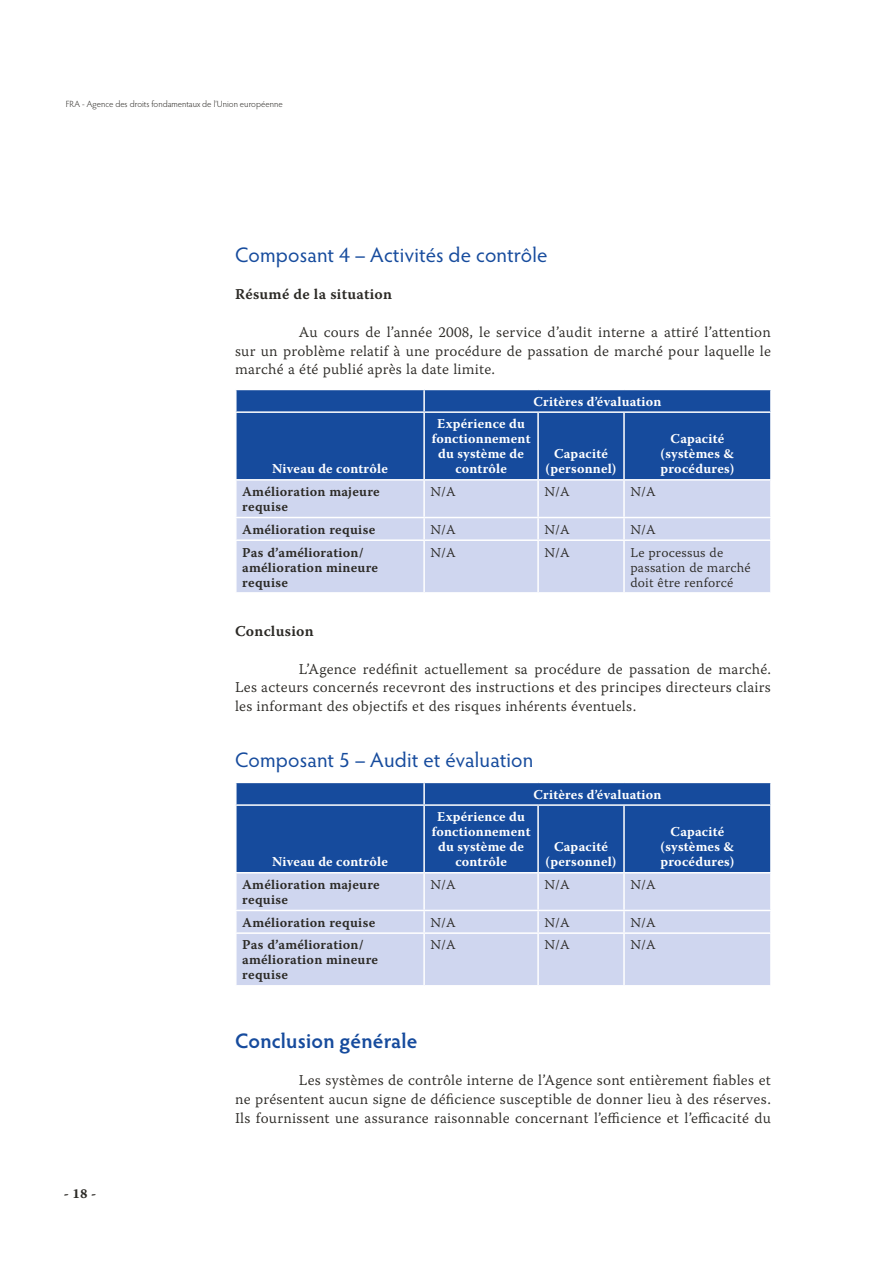
<style>
.page{position:relative;width:893px;height:1263px;background:#fff}
.page>*{position:absolute;margin:0;border:0;box-sizing:border-box;transform-origin:0 0}
.t1{font:21px "Hypatia Sans Pro";letter-spacing:.01em;color:#164b9d}
.t2{font:600 21px "Hypatia Sans Pro";letter-spacing:.01em;color:#164b9d}
.t3{font:15px/18.8px "Warnock Pro Light Capt";letter-spacing:.015em;color:#2c2a26;text-align:justify}
.t4{font:15px "Warnock Pro Semibold Capt";letter-spacing:.015em;color:#2c2a26}
.t5{font:700 13.5px/15px "Warnock Pro";letter-spacing:.015em;color:#fff;text-align:center}
.t6{font:13.5px/15px "Warnock Pro Semibold Capt";letter-spacing:.015em;color:#2c2a26}
.t7{font:13.5px/15px "Warnock Pro Light Capt";letter-spacing:.015em;color:#2c2a26}
.t8{font:13.5px "Warnock Pro Bold Capt";color:#2c2a26}
.t9{font:300 9px "Hypatia Sans Pro";color:#2c2a26}
</style>
<div class="page">
<div style="left:237px;top:390px;width:533px;height:89px;background:#164b9d"></div>
<div style="left:237px;top:481px;width:533px;height:111px;background:#cfd6ef"></div>
<hr style="left:423px;top:481px;width:2px;height:36px;background:#fff">
<hr style="left:537px;top:481px;width:2px;height:36px;background:#fff">
<hr style="left:623px;top:481px;width:2px;height:36px;background:#fff">
<hr style="left:235px;top:517px;width:189px;height:1px;background:#fff">
<hr style="left:424px;top:517px;width:114px;height:1px;background:#fff">
<hr style="left:423px;top:518px;width:2px;height:21px;background:#fff">
<hr style="left:538px;top:517px;width:86px;height:1px;background:#fff">
<hr style="left:537px;top:518px;width:2px;height:21px;background:#fff">
<hr style="left:624px;top:517px;width:148px;height:1px;background:#fff">
<hr style="left:623px;top:518px;width:2px;height:21px;background:#fff">
<hr style="left:235px;top:539px;width:189px;height:2px;background:#fff">
<hr style="left:424px;top:539px;width:114px;height:2px;background:#fff">
<hr style="left:423px;top:541px;width:2px;height:51px;background:#fff">
<hr style="left:538px;top:539px;width:86px;height:2px;background:#fff">
<hr style="left:537px;top:541px;width:2px;height:51px;background:#fff">
<hr style="left:624px;top:539px;width:148px;height:2px;background:#fff">
<hr style="left:623px;top:541px;width:2px;height:51px;background:#fff">
<hr style="left:423px;top:390px;width:2px;height:21px;background:#fff">
<hr style="left:235px;top:411px;width:189px;height:2px;background:#fff">
<hr style="left:424px;top:411px;width:114px;height:2px;background:#fff">
<hr style="left:423px;top:413px;width:2px;height:66px;background:#fff">
<hr style="left:538px;top:411px;width:86px;height:2px;background:#fff">
<hr style="left:537px;top:413px;width:2px;height:66px;background:#fff">
<hr style="left:624px;top:411px;width:148px;height:2px;background:#fff">
<hr style="left:623px;top:413px;width:2px;height:66px;background:#fff">
<div style="left:237px;top:783px;width:533px;height:89px;background:#164b9d"></div>
<div style="left:237px;top:873px;width:533px;height:112px;background:#cfd6ef"></div>
<hr style="left:423px;top:873px;width:2px;height:37px;background:#fff">
<hr style="left:537px;top:873px;width:2px;height:37px;background:#fff">
<hr style="left:623px;top:873px;width:2px;height:37px;background:#fff">
<hr style="left:235px;top:910px;width:189px;height:1px;background:#fff">
<hr style="left:424px;top:910px;width:114px;height:1px;background:#fff">
<hr style="left:423px;top:911px;width:2px;height:21px;background:#fff">
<hr style="left:538px;top:910px;width:86px;height:1px;background:#fff">
<hr style="left:537px;top:911px;width:2px;height:21px;background:#fff">
<hr style="left:624px;top:910px;width:148px;height:1px;background:#fff">
<hr style="left:623px;top:911px;width:2px;height:21px;background:#fff">
<hr style="left:235px;top:932px;width:189px;height:2px;background:#fff">
<hr style="left:424px;top:932px;width:114px;height:2px;background:#fff">
<hr style="left:423px;top:934px;width:2px;height:51px;background:#fff">
<hr style="left:538px;top:932px;width:86px;height:2px;background:#fff">
<hr style="left:537px;top:934px;width:2px;height:51px;background:#fff">
<hr style="left:624px;top:932px;width:148px;height:2px;background:#fff">
<hr style="left:623px;top:934px;width:2px;height:51px;background:#fff">
<hr style="left:423px;top:783px;width:2px;height:21px;background:#fff">
<hr style="left:235px;top:804px;width:189px;height:2px;background:#fff">
<hr style="left:424px;top:804px;width:114px;height:2px;background:#fff">
<hr style="left:423px;top:806px;width:2px;height:66px;background:#fff">
<hr style="left:538px;top:804px;width:86px;height:2px;background:#fff">
<hr style="left:537px;top:806px;width:2px;height:66px;background:#fff">
<hr style="left:624px;top:804px;width:148px;height:2px;background:#fff">
<hr style="left:623px;top:806px;width:2px;height:66px;background:#fff">
<p class="t9" style="left:66px;top:98px;width:219px">FRA - Agence des droits fondamentaux de l’Union européenne</p>
<h1 class="t1" style="left:235px;top:241px;width:314px">Composant 4 – Activités de contrôle</h1>
<p class="t4" style="left:235px;top:285px;width:159px">Résumé de la situation</p>
<p class="t3" style="left:235px;top:322px;width:537px;text-indent:64px">Au cours de l’année 2008, le service d’audit interne a attiré l’attention sur un problème relatif à une procédure de passation de marché pour laquelle le marché a été publié après la date limite.</p>
<p class="t5" style="left:534px;top:394px;width:129px">Critères d’évaluation</p>
<p class="t5" style="left:272px;top:461px;width:117px">Niveau de contrôle</p>
<p class="t5" style="left:432px;top:416px;width:100px">Expérience du fonctionnement du système de contrôle</p>
<p class="t5" style="left:546px;top:446px;width:72px">Capacité (personnel)</p>
<p class="t5" style="left:660px;top:431px;width:75px">Capacité (systèmes &amp; procédures)</p>
<p class="t6" style="left:242px;top:484px;width:139px">Amélioration majeure requise</p>
<p class="t7" style="left:430px;top:484px;width:27px">N/A</p>
<p class="t7" style="left:544px;top:484px;width:27px">N/A</p>
<p class="t7" style="left:630px;top:484px;width:27px">N/A</p>
<p class="t6" style="left:242px;top:522px;width:135px">Amélioration requise</p>
<p class="t7" style="left:430px;top:522px;width:27px">N/A</p>
<p class="t7" style="left:544px;top:522px;width:27px">N/A</p>
<p class="t7" style="left:630px;top:522px;width:27px">N/A</p>
<p class="t6" style="left:242px;top:544px;width:137px">Pas d’amélioration/ amélioration mineure requise</p>
<p class="t7" style="left:430px;top:544px;width:27px">N/A</p>
<p class="t7" style="left:544px;top:544px;width:27px">N/A</p>
<p class="t7" style="left:630px;top:544px;width:122px">Le processus de passation de marché doit être renforcé</p>
<p class="t4" style="left:235px;top:622px;width:80px">Conclusion</p>
<p class="t3" style="left:235px;top:659px;width:537px;text-indent:64px">L’Agence redéfinit actuellement sa procédure de passation de marché.<br>Les acteurs concernés recevront des instructions et des principes directeurs clairs les informant des objectifs et des risques inhérents éventuels.</p>
<h1 class="t1" style="left:235px;top:746px;width:300px">Composant 5 – Audit et évaluation</h1>
<p class="t5" style="left:534px;top:786px;width:129px">Critères d’évaluation</p>
<p class="t5" style="left:272px;top:854px;width:117px">Niveau de contrôle</p>
<p class="t5" style="left:432px;top:809px;width:100px">Expérience du fonctionnement du système de contrôle</p>
<p class="t5" style="left:546px;top:839px;width:72px">Capacité (personnel)</p>
<p class="t5" style="left:660px;top:824px;width:75px">Capacité (systèmes &amp; procédures)</p>
<p class="t6" style="left:242px;top:877px;width:139px">Amélioration majeure requise</p>
<p class="t7" style="left:430px;top:877px;width:27px">N/A</p>
<p class="t7" style="left:544px;top:877px;width:27px">N/A</p>
<p class="t7" style="left:630px;top:877px;width:27px">N/A</p>
<p class="t6" style="left:242px;top:914px;width:135px">Amélioration requise</p>
<p class="t7" style="left:430px;top:914px;width:27px">N/A</p>
<p class="t7" style="left:544px;top:914px;width:27px">N/A</p>
<p class="t7" style="left:630px;top:914px;width:27px">N/A</p>
<p class="t6" style="left:242px;top:937px;width:137px">Pas d’amélioration/ amélioration mineure requise</p>
<p class="t7" style="left:430px;top:937px;width:27px">N/A</p>
<p class="t7" style="left:544px;top:937px;width:27px">N/A</p>
<p class="t7" style="left:630px;top:937px;width:27px">N/A</p>
<p class="t8" style="left:64px;top:1185px;width:34px">- 18 -</p>
<h1 class="t2" style="left:235px;top:1026px;width:184px">Conclusion générale</h1>
<p class="t3" style="left:235px;top:1071px;width:537px;text-indent:64px">Les systèmes de contrôle interne de l’Agence sont entièrement fiables et ne présentent aucun signe de déficience susceptible de donner lieu à des réserves.<br>Ils fournissent une assurance raisonnable concernant l’efficience et l’efficacité du</p>
</div>
